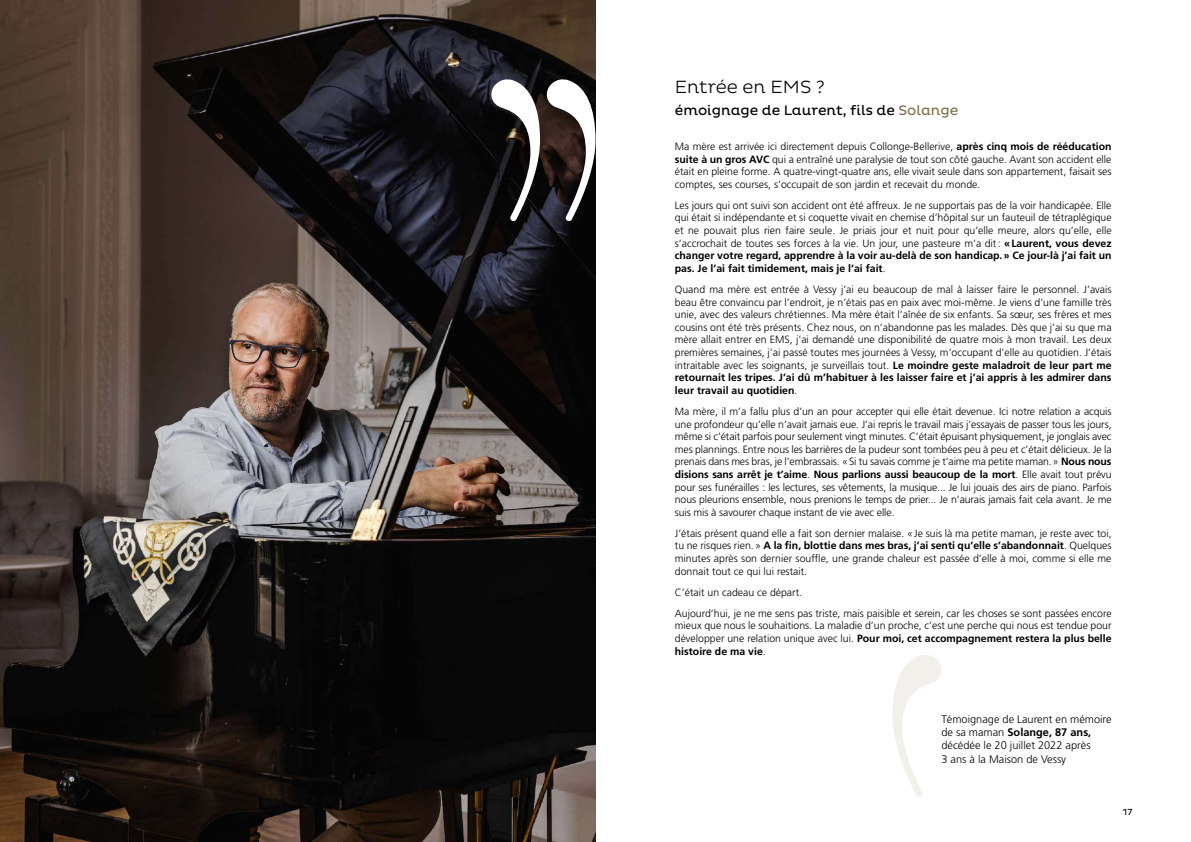
<style>
.page{position:relative;width:1191px;height:842px;background:#fff}
.page>*{position:absolute;margin:0;border:0;box-sizing:border-box;transform-origin:0 0}
.t1{font:300 18px "Pluto";color:#000}
.t2{font:14px "Pluto";color:#000}
.t3{font:300 11px/13.2px "Frutiger";color:#000}
.t4{font:300 10.5px/12.6px "Frutiger";color:#000;text-align:justify}
.t5{font:9px "Pluto";color:#000}
.s1{color:#85714f}
.s2{font-weight:700}
</style>
<div class="page">
<img style="left:0;top:0;width:595px;height:842px">
<svg style="left:490px;top:79px;width:105px;height:143px"></svg>
<svg style="left:892px;top:655px;width:49px;height:142px"></svg>
<h1 class="t1" style="left:675px;top:77px;width:151px">Entrée en EMS ?</h1>
<h2 class="t2" style="left:675px;top:102px;width:285px">émoignage de Laurent, fils de <span class="s1">Solange</span></h2>
<p class="t4" style="left:675px;top:140px;width:438px">Ma mère est arrivée ici directement depuis Collonge-Bellerive, <span class="s2">après cinq mois de rééducation suite à un gros AVC</span> qui a entraîné une paralysie de tout son côté gauche. Avant son accident elle était en pleine forme. A quatre-vingt-quatre ans, elle vivait seule dans son appartement, faisait ses comptes, ses courses, s’occupait de son jardin et recevait du monde.</p>
<p class="t4" style="left:675px;top:199px;width:438px">Les jours qui ont suivi son accident ont été affreux. Je ne supportais pas de la voir handicapée. Elle qui était si indépendante et si coquette vivait en chemise d’hôpital sur un fauteuil de tétraplégique et ne pouvait plus rien faire seule. Je priais jour et nuit pour qu’elle meure, alors qu’elle, elle s’accrochait de toutes ses forces à la vie. Un jour, une pasteure m’a dit: <span class="s2">«Laurent, vous devez changer votre regard, apprendre à la voir au-delà de son handicap.» Ce jour-là j’ai fait un pas. Je l’ai fait timidement, mais je l’ai fait</span>.</p>
<p class="t4" style="left:675px;top:283px;width:438px">Quand ma mère est entrée à Vessy j’ai eu beaucoup de mal à laisser faire le personnel. J’avais beau être convaincu par l’endroit, je n’étais pas en paix avec moi-même. Je viens d’une famille très unie, avec des valeurs chrétiennes. Ma mère était l’aînée de six enfants. Sa sœur, ses frères et mes cousins ont été très présents. Chez nous, on n’abandonne pas les malades. Dès que j’ai su que ma mère allait entrer en EMS, j’ai demandé une disponibilité de quatre mois à mon travail. Les deux premières semaines, j’ai passé toutes mes journées à Vessy, m’occupant d’elle au quotidien. J’étais intraitable avec les soignants, je surveillais tout. <span class="s2">Le moindre geste maladroit de leur part me retournait les tripes. J’ai dû m’habituer à les laisser faire et j’ai appris à les admirer dans leur travail au quotidien</span>.</p>
<p class="t4" style="left:675px;top:405px;width:438px">Ma mère, il m’a fallu plus d’un an pour accepter qui elle était devenue. Ici notre relation a acquis une profondeur qu’elle n’avait jamais eue. J’ai repris le travail mais j’essayais de passer tous les jours, même si c’était parfois pour seulement vingt minutes. C’était épuisant physiquement, je jonglais avec mes plannings. Entre nous les barrières de la pudeur sont tombées peu à peu et c’était délicieux. Je la prenais dans mes bras, je l’embrassais. «Si tu savais comme je t’aime ma petite maman.» <span class="s2">Nous nous disions sans arrêt je t’aime</span>. <span class="s2">Nous parlions aussi beaucoup de la mort</span>. Elle avait tout prévu pour ses funérailles : les lectures, ses vêtements, la musique... Je lui jouais des airs de piano. Parfois nous pleurions ensemble, nous prenions le temps de prier... Je n’aurais jamais fait cela avant. Je me suis mis à savourer chaque instant de vie avec elle.</p>
<p class="t4" style="left:675px;top:527px;width:438px">J’étais présent quand elle a fait son dernier malaise. «Je suis là ma petite maman, je reste avec toi, tu ne risques rien.» <span class="s2">A la fin, blottie dans mes bras, j’ai senti qu’elle s’abandonnait</span>. Quelques minutes après son dernier souffle, une grande chaleur est passée d’elle à moi, comme si elle me donnait tout ce qui lui restait.</p>
<p class="t4" style="left:675px;top:581px;width:438px;line-height:21.1px">C’était un cadeau ce départ.<br>Aujourd’hui, je ne me sens pas triste, mais paisible et serein, car les choses se sont passées encore</p>
<p class="t4" style="left:675px;top:619px;width:438px;line-height:12.9px">mieux que nous le souhaitions. La maladie d’un proche, c’est une perche qui nous est tendue pour développer une relation unique avec lui. <span class="s2">Pour moi, cet accompagnement restera la plus belle histoire de ma vie</span>.</p>
<p class="t3" style="left:941px;top:712px;width:172px">Témoignage de Laurent en mémoire de sa maman <span class="s2">Solange, 87 ans, </span>décédée le 20 juillet 2022 après<br>3 ans à la Maison de Vessy</p>
<p class="t5" style="left:1123px;top:807px;width:11px">17</p>
</div>
